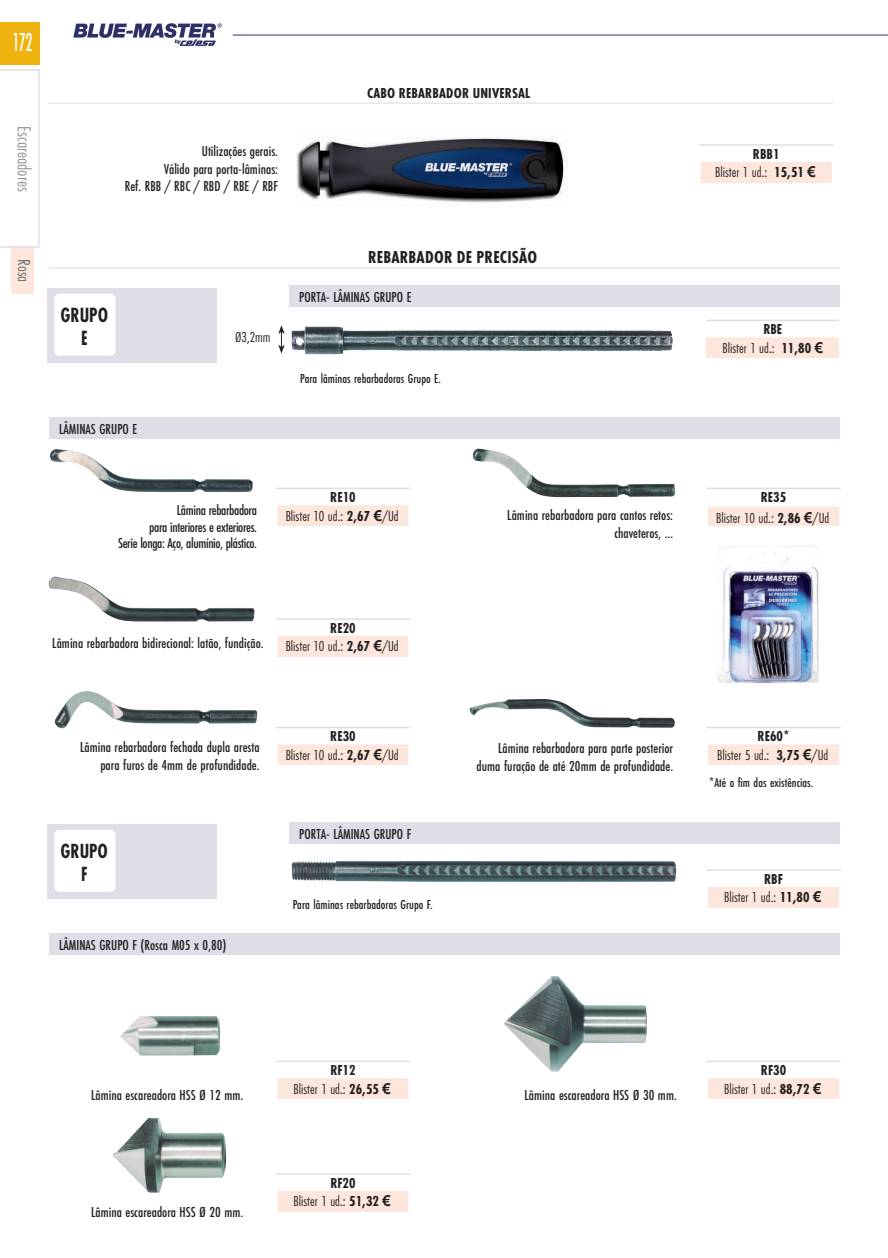
<style>
.page{position:relative;width:888px;height:1258px;background:#fff}
.page>*{position:absolute;margin:0;border:0;box-sizing:border-box;transform-origin:0 0}
.t1{font:500 27px "Futura PT Cond";color:#fff;scale:.7 1}
.t2{font:700 21.45px/23.2px "Futura PT Cond";color:#231f20;text-align:center;scale:.9 1}
.t3{font:700 21.3px/23.1px "Futura PT Cond";color:#231f20;text-align:center;scale:.9 1}
.t4{font:19.5px "Futura PT Cond";color:#939598}
.t5{font:700 18px "Futura PT Cond";letter-spacing:.01em;color:#231f20}
.t6{font:18px "Futura PT Cond";color:#6c6d70}
.t7{font:500 15px/18px "Futura PT Cond";color:#231f20;text-align:right}
.t8{font:15px "Futura PT Cond";color:#231f20}
.t9{font:500 15px/16.5px "Futura PT Cond";letter-spacing:-.025em;color:#231f20;text-align:right}
.t10{font:700 15px "Futura PT Cond";color:#231f20}
.t11{font:500 13.5px "Futura PT Cond";color:#231f20}
.t12{font:500 13.5px "Futura PT Cond";color:#231f20;scale:.9 1}
.s1{font-weight:500}
.s2{font-weight:700}
.s3{font-family:"Arial";font-weight:700}
</style>
<div class="page">
<hr style="left:233px;top:35px;width:655px;height:1px;background:#2c3066">
<div style="left:12px;top:247px;width:22px;height:47px;background:#fde7dc"></div>
<div style="left:0;top:23px;width:40px;height:42px;background:#efb310"></div>
<svg style="left:0;top:69px;width:40px;height:179px"></svg>
<svg style="left:73px;top:23px;width:149px;height:23px"></svg>
<img style="left:717px;top:546px;width:102px;height:137px">
<img style="left:291px;top:328px;width:382px;height:26px">
<div style="left:289px;top:286px;width:551px;height:21px;background:#e0dde6"></div>
<div style="left:49px;top:418px;width:791px;height:21px;background:#e0dde6"></div>
<div style="left:48px;top:288px;width:169px;height:75px;background:#e0dde6"></div>
<div style="left:289px;top:822px;width:551px;height:22px;background:#e0dde6"></div>
<div style="left:49px;top:933px;width:791px;height:21px;background:#e0dde6"></div>
<img style="left:50px;top:449px;width:203px;height:43px">
<img style="left:49px;top:577px;width:206px;height:45px">
<img style="left:54px;top:691px;width:204px;height:38px">
<img style="left:472px;top:448px;width:203px;height:49px">
<img style="left:469px;top:699px;width:206px;height:29px">
<img style="left:120px;top:1016px;width:100px;height:39px">
<img style="left:112px;top:1118px;width:114px;height:75px">
<img style="left:504px;top:976px;width:143px;height:96px">
<img style="left:291px;top:861px;width:386px;height:21px">
<div style="left:707px;top:886px;width:133px;height:21px;background:#fde7dc"></div>
<hr style="left:706px;top:885px;width:135px;height:2px;background:#fff">
<hr style="left:706px;top:887px;width:2px;height:20px;background:#fff">
<hr style="left:839px;top:887px;width:2px;height:20px;background:#fff">
<hr style="left:706px;top:869px;width:135px;height:2px;background:#e0dde6">
<div style="left:707px;top:504px;width:133px;height:22px;background:#fde7dc"></div>
<hr style="left:706px;top:504px;width:135px;height:1px;background:#fff">
<hr style="left:706px;top:505px;width:2px;height:21px;background:#fff">
<hr style="left:839px;top:505px;width:2px;height:21px;background:#fff">
<hr style="left:706px;top:488px;width:135px;height:1px;background:#e0dde6">
<div style="left:707px;top:744px;width:133px;height:21px;background:#fde7dc"></div>
<hr style="left:706px;top:744px;width:2px;height:21px;background:#fff">
<hr style="left:839px;top:744px;width:2px;height:21px;background:#fff">
<hr style="left:706px;top:727px;width:135px;height:1px;background:#e0dde6">
<div style="left:277px;top:504px;width:132px;height:22px;background:#fde7dc"></div>
<hr style="left:276px;top:504px;width:134px;height:1px;background:#fff">
<hr style="left:276px;top:488px;width:134px;height:1px;background:#e0dde6">
<div style="left:277px;top:635px;width:132px;height:21px;background:#fde7dc"></div>
<hr style="left:276px;top:634px;width:134px;height:2px;background:#fff">
<hr style="left:276px;top:618px;width:134px;height:2px;background:#e0dde6">
<div style="left:277px;top:744px;width:132px;height:21px;background:#fde7dc"></div>
<hr style="left:276px;top:727px;width:134px;height:1px;background:#e0dde6">
<div style="left:707px;top:1077px;width:133px;height:22px;background:#fde7dc"></div>
<hr style="left:706px;top:1077px;width:135px;height:1px;background:#fff">
<hr style="left:706px;top:1078px;width:2px;height:21px;background:#fff">
<hr style="left:839px;top:1078px;width:2px;height:21px;background:#fff">
<hr style="left:706px;top:1060px;width:135px;height:2px;background:#e0dde6">
<div style="left:277px;top:1077px;width:132px;height:22px;background:#fde7dc"></div>
<hr style="left:276px;top:1077px;width:134px;height:1px;background:#fff">
<hr style="left:276px;top:1060px;width:134px;height:2px;background:#e0dde6">
<div style="left:277px;top:1190px;width:132px;height:21px;background:#fde7dc"></div>
<hr style="left:276px;top:1189px;width:134px;height:2px;background:#fff">
<hr style="left:276px;top:1173px;width:134px;height:2px;background:#e0dde6">
<div style="left:706px;top:336px;width:133px;height:22px;background:#fde7dc"></div>
<hr style="left:706px;top:336px;width:133px;height:1px;background:#fff">
<hr style="left:706px;top:320px;width:133px;height:1px;background:#e0dde6">
<div style="left:54px;top:294px;width:62px;height:62px;background:#fff;border-radius:5px"></div>
<div style="left:48px;top:824px;width:169px;height:75px;background:#e0dde6"></div>
<div style="left:54px;top:830px;width:62px;height:62px;background:#fff;border-radius:5px"></div>
<img style="left:297px;top:137px;width:270px;height:66px">
<div style="left:700px;top:161px;width:132px;height:21px;background:#fde7dc"></div>
<hr style="left:699px;top:160px;width:134px;height:2px;background:#fff">
<hr style="left:699px;top:162px;width:2px;height:20px;background:#fff">
<hr style="left:699px;top:144px;width:134px;height:2px;background:#e0dde6">
<svg style="left:278px;top:325px;width:7px;height:29px"></svg>
<hr style="left:49px;top:267px;width:791px;height:2px;background:#e6e7e9">
<hr style="left:48px;top:102px;width:784px;height:2px;background:#e6e7e9">
<hr style="left:706px;top:505px;width:133px;height:2px;background:#fff">
<h1 class="t1" style="left:13px;top:27px;width:30px">172</h1>
<h3 class="t4" style="left:35px;top:126px;width:67px;rotate:90deg">Escareadores</h3>
<p class="t6" style="left:35px;top:259px;width:24px;rotate:90deg">Rosa</p>
<p class="t7" style="left:125px;top:143px;width:155px;line-height:17.2px">Utilizações gerais.<br>Válido para porta-lâminas:<br>Ref. RBB / RBC / RBD / RBE / RBF</p>
<h2 class="t2" style="left:60px;top:303px;width:54px">GRUPO<br>E</h2>
<p class="t8" style="left:235px;top:329px;width:37px">Ø3,2mm</p>
<p class="t7" style="left:59px;top:420px;width:80px">LÂMINAS GRUPO E</p>
<p class="t10" style="left:367px;top:85px;width:165px">CABO REBARBADOR UNIVERSAL</p>
<p class="t5" style="left:368px;top:247px;width:171px">REBARBADOR DE PRECISÃO</p>
<p class="t7" style="left:299px;top:288px;width:114px">PORTA- LÂMINAS GRUPO E</p>
<p class="t11" style="left:300px;top:370px;width:142px">Para lâminas rebarbadoras Grupo E.</p>
<p class="t9" style="left:118px;top:502px;width:140px">Lâmina rebarbadora<br>para interiores e exteriores.<br>Serie longa: Aço, alumínio, plástico.</p>
<p class="t10" style="left:330px;top:488px;width:27px">RE10</p>
<p class="t8" style="left:286px;top:507px;width:115px">Blister 10 ud<span class="s1">.:</span> <span class="s2">2,67</span> <span class="s3">€</span>/Ud</p>
<p class="t7" style="left:507px;top:506px;width:167px">Lâmina rebarbadora para cantos retos: chaveteros, …</p>
<p class="t7" style="left:52px;top:633px;width:213px">Lâmina rebarbadora bidirecional: latão, fundição.</p>
<p class="t10" style="left:330px;top:619px;width:27px">RE20</p>
<p class="t8" style="left:286px;top:637px;width:115px">Blister 10 ud<span class="s1">.:</span> <span class="s2">2,67</span> <span class="s3">€</span>/Ud</p>
<p class="t7" style="left:80px;top:738px;width:181px">Lâmina rebarbadora fechada dupla aresta para furos de 4mm de profundidade.</p>
<h3 class="t3" style="left:61px;top:839px;width:54px">GRUPO<br>F</h3>
<p class="t7" style="left:59px;top:936px;width:169px">LÂMINAS GRUPO F (Rosca M05 x 0,80)</p>
<p class="t10" style="left:330px;top:727px;width:27px">RE30</p>
<p class="t8" style="left:286px;top:746px;width:115px">Blister 10 ud<span class="s1">.:</span> <span class="s2">2,67</span> <span class="s3">€</span>/Ud</p>
<p class="t7" style="left:299px;top:825px;width:114px">PORTA- LÂMINAS GRUPO F</p>
<p class="t11" style="left:293px;top:896px;width:141px">Para lâminas rebarbadoras Grupo F.</p>
<p class="t7" style="left:477px;top:739px;width:198px">Lâmina rebarbadora para parte posterior duma furação de até 20mm de profundidade.</p>
<p class="t10" style="left:753px;top:145px;width:28px">RBB1</p>
<p class="t8" style="left:715px;top:163px;width:102px">Blister 1 ud<span class="s1">.:</span> <span class="s2">15,51</span> <span class="s3">€</span></p>
<p class="t8" style="left:722px;top:339px;width:102px">Blister 1 ud<span class="s1">.:</span> <span class="s2">11,80</span> <span class="s3">€</span></p>
<p class="t12" style="left:760px;top:339px;width:31px">8,39 <span class="s3">€</span></p>
<p class="t10" style="left:761px;top:488px;width:27px">RE35</p>
<p class="t8" style="left:716px;top:509px;width:115px">Blister 10 ud<span class="s1">.:</span> <span class="s2">2,86</span> <span class="s3">€</span>/Ud</p>
<p class="t10" style="left:757px;top:727px;width:33px">RE60*</p>
<p class="t8" style="left:717px;top:746px;width:113px">Blister 5 ud<span class="s1">.:</span> <span class="s2">3,75</span> <span class="s3">€</span>/Ud</p>
<p class="t11" style="left:709px;top:775px;width:106px">*Até o fim das existências.</p>
<p class="t10" style="left:764px;top:870px;width:20px">RBF</p>
<p class="t8" style="left:724px;top:888px;width:99px">Blister 1 ud<span class="s1">.:</span> <span class="s2">11,80</span> <span class="s3">€</span></p>
<p class="t10" style="left:330px;top:1061px;width:27px">RF12</p>
<p class="t10" style="left:761px;top:1061px;width:27px">RF30</p>
<p class="t8" style="left:294px;top:1080px;width:99px">Blister 1 ud<span class="s1">.:</span> <span class="s2">26,55</span> <span class="s3">€</span></p>
<p class="t8" style="left:724px;top:1080px;width:99px">Blister 1 ud<span class="s1">.:</span> <span class="s2">88,72</span> <span class="s3">€</span></p>
<p class="t7" style="left:91px;top:1086px;width:154px">Lâmina escareadora HSS Ø 12 mm.</p>
<p class="t7" style="left:525px;top:1086px;width:154px">Lâmina escareadora HSS Ø 30 mm.</p>
<p class="t7" style="left:91px;top:1203px;width:154px">Lâmina escareadora HSS Ø 20 mm.</p>
<p class="t10" style="left:330px;top:1174px;width:27px">RF20</p>
<p class="t8" style="left:294px;top:1192px;width:99px">Blister 1 ud<span class="s1">.:</span> <span class="s2">51,32</span> <span class="s3">€</span></p>
</div>
